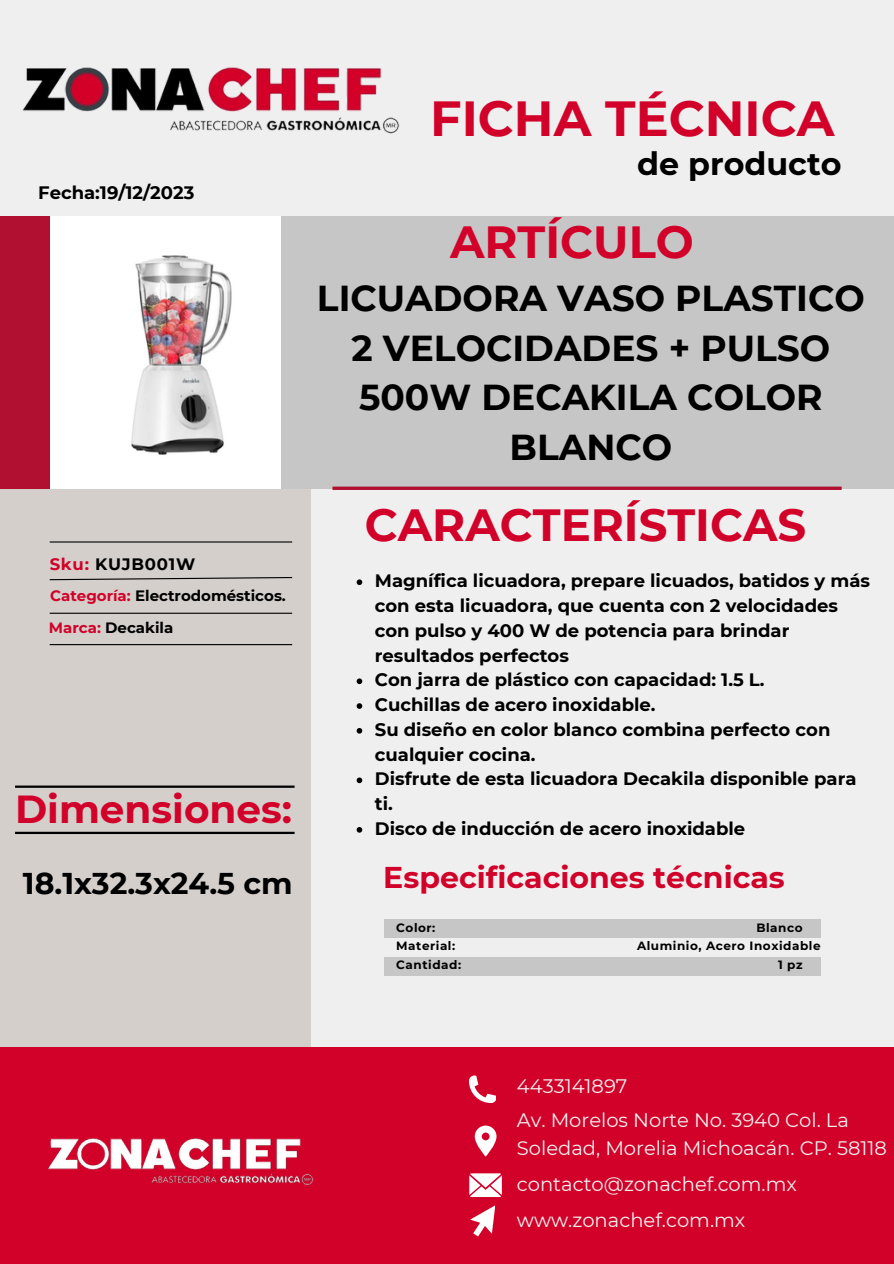
<style>
.page{position:relative;width:894px;height:1264px;background:#fff}
.page>*{position:absolute;margin:0;border:0;box-sizing:border-box;transform-origin:0 0}
.t1{font:700 49.2px "Montserrat";color:#d20129}
.t2{font:700 45px "Montserrat";color:#d20129}
.t3{font:700 39px "Montserrat";color:#d20129}
.t4{font:700 36px/49.5px "Montserrat";color:#000;text-align:center}
.t5{font:700 31.8px "Montserrat";color:#000}
.t6{font:700 30px "Montserrat";color:#d20129}
.t7{font:700 30px "Montserrat";color:#000}
.t8{font:19.5px/28.2px "Montserrat";color:#f1f1f0}
.t9{font:700 18px/24.8px "Montserrat";color:#000}
.t10{font:700 16.5px "Montserrat";letter-spacing:.045em;color:#000}
.t11{font:700 15px "Montserrat";color:#000}
.t12{font:700 12px "Montserrat";letter-spacing:.045em;color:#000}
.s1{color:#d20129}
</style>
<div class="page">
<div style="left:0;top:0;width:893px;height:1263px;background:#efefef"></div>
<div style="left:0;top:466px;width:311px;height:639px;background:#d4cfcb"></div>
<div style="left:0;top:1047px;width:893px;height:216px;background:#d20129"></div>
<div style="left:50px;top:216px;width:843px;height:272px;background:#c6c6c6"></div>
<div style="left:0;top:216px;width:50px;height:272px;background:#b21031"></div>
<hr style="left:50px;top:541px;width:242px;height:1px;background:#000">
<svg style="left:332px;top:486px;width:509px;height:4px;background:#b52c48"></svg>
<svg style="left:49px;top:577px;width:244px;height:4px"></svg>
<hr style="left:50px;top:612px;width:242px;height:2px;background:#000">
<hr style="left:50px;top:644px;width:242px;height:1px;background:#000">
<img style="left:22px;top:67px;width:378px;height:67px">
<svg style="left:469px;top:1075px;width:27px;height:27px"></svg>
<svg style="left:474px;top:1125px;width:22px;height:31px"></svg>
<svg style="left:469px;top:1173px;width:32px;height:23px"></svg>
<svg style="left:470px;top:1205px;width:25px;height:31px"></svg>
<hr style="left:15px;top:831px;width:279px;height:3px;background:#000">
<hr style="left:15px;top:785px;width:279px;height:2px;background:#000">
<img style="left:47px;top:1138px;width:267px;height:47px">
<img style="left:50px;top:216px;width:231px;height:272px">
<div style="left:384px;top:918px;width:436px;height:19px;background:#c6c6c6"></div>
<div style="left:384px;top:956px;width:436px;height:19px;background:#c6c6c6"></div>
<svg style="left:356px;top:579px;width:6px;height:6px"></svg>
<svg style="left:356px;top:678px;width:6px;height:6px"></svg>
<svg style="left:356px;top:703px;width:6px;height:6px"></svg>
<svg style="left:356px;top:728px;width:6px;height:5px"></svg>
<svg style="left:356px;top:777px;width:6px;height:6px"></svg>
<svg style="left:356px;top:827px;width:6px;height:5px"></svg>
<p class="t9" style="left:38px;top:180px;width:158px">Fecha:19/12/2023</p>
<p class="t10" style="left:50px;top:554px;width:147px"><span class="s1">Sku:</span> KUJB001W</p>
<p class="t11" style="left:50px;top:586px;width:237px"><span class="s1">Categoría:</span> Electrodomésticos.</p>
<p class="t11" style="left:49px;top:619px;width:126px"><span class="s1">Marca:</span> Decakila</p>
<p class="t3" style="left:15px;top:785px;width:278px">Dimensiones:</p>
<p class="t7" style="left:23px;top:865px;width:271px">18.1x32.3x24.5 cm</p>
<p class="t1" style="left:430px;top:88px;width:406px">FICHA TÉCNICA</p>
<p class="t5" style="left:637px;top:144px;width:206px">de producto</p>
<p class="t2" style="left:450px;top:214px;width:245px">ARTÍCULO</p>
<p class="t4" style="left:317px;top:274px;width:549px">LICUADORA VASO PLASTICO<br>2 VELOCIDADES + PULSO<br>500W DECAKILA COLOR<br>BLANCO</p>
<p class="t2" style="left:364px;top:497px;width:443px">CARACTERÍSTICAS</p>
<p class="t9" style="left:375px;top:568px;width:496px">Magnífica licuadora, prepare licuados, batidos y más con esta licuadora, que cuenta con 2 velocidades con pulso y 400 W de potencia para brindar resultados perfectos</p>
<p class="t9" style="left:375px;top:667px;width:391px">Con jarra de plástico con capacidad: 1.5 L.</p>
<p class="t9" style="left:375px;top:692px;width:282px">Cuchillas de acero inoxidable.</p>
<p class="t9" style="left:375px;top:717px;width:457px">Su diseño en color blanco combina perfecto con cualquier cocina.</p>
<p class="t9" style="left:375px;top:766px;width:483px">Disfrute de esta licuadora Decakila disponible para ti.</p>
<p class="t9" style="left:375px;top:816px;width:372px">Disco de inducción de acero inoxidable</p>
<p class="t6" style="left:383px;top:859px;width:403px">Especificaciones técnicas</p>
<p class="t12" style="left:396px;top:920px;width:41px">Color:</p>
<p class="t12" style="left:396px;top:938px;width:60px">Material:</p>
<p class="t12" style="left:396px;top:957px;width:66px">Cantidad:</p>
<p class="t12" style="left:756px;top:920px;width:48px">Blanco</p>
<p class="t12" style="left:637px;top:938px;width:185px">Aluminio, Acero Inoxidable</p>
<p class="t12" style="left:777px;top:957px;width:26px">1 pz</p>
<p class="t8" style="left:516px;top:1072px;width:112px">4433141897</p>
<p class="t8" style="left:516px;top:1106px;width:371px">Av. Morelos Norte No. 3940 Col. La<br>Soledad, Morelia Michoacán. CP. 58118</p>
<p class="t8" style="left:516px;top:1170px;width:281px">contacto@zonachef.com.mx</p>
<p class="t8" style="left:516px;top:1205px;width:230px">www.zonachef.com.mx</p>
</div>
